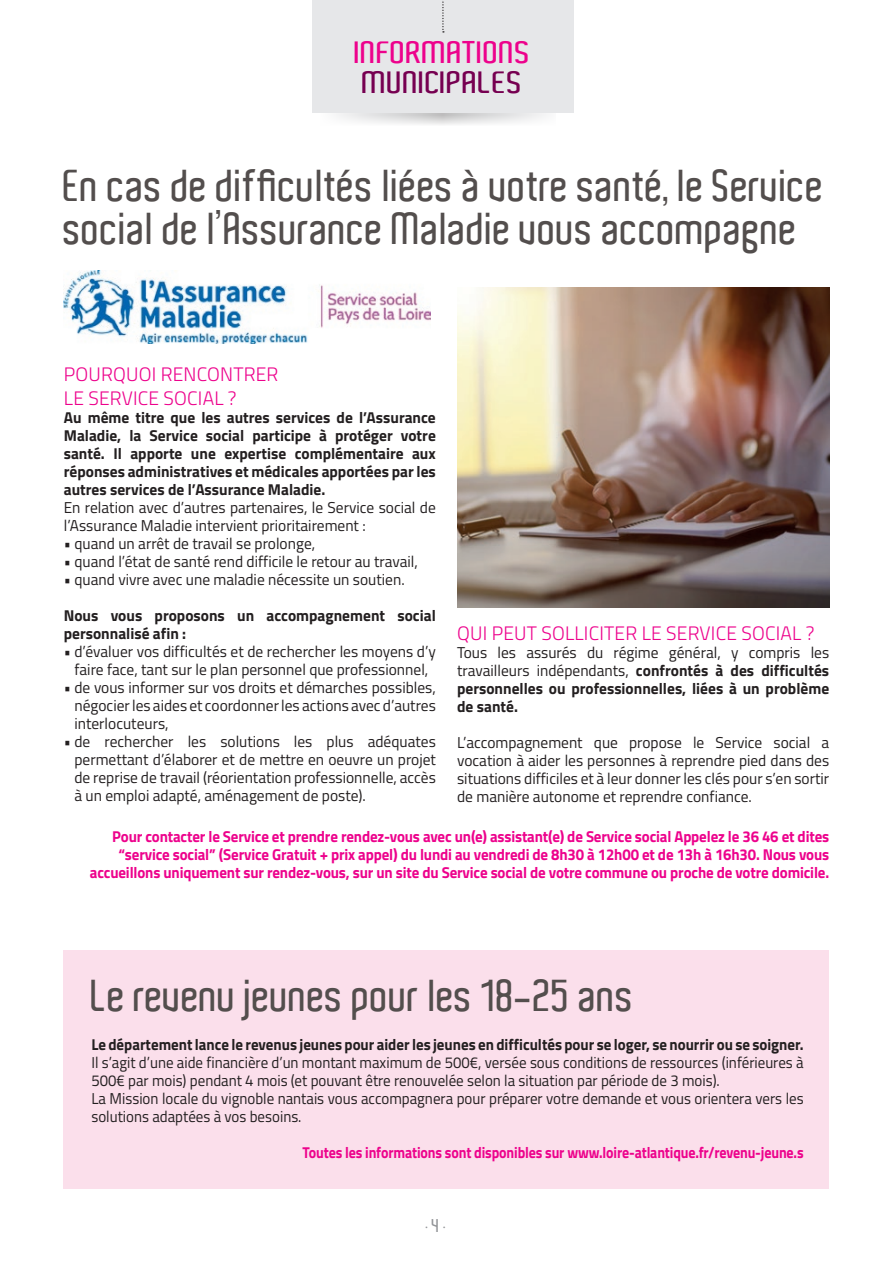
<style>
.page{position:relative;width:893px;height:1263px;background:#fff}
.page>*{position:absolute;margin:0;border:0;box-sizing:border-box;transform-origin:0 0}
.t1{font:600 43.5px/43.5px "Aldo";color:#534e4d}
.t2{font:600 30px "Aldo";color:#ed028c;scale:1.2 1}
.t3{font:600 30px "Aldo";color:#760051;scale:1.2 1}
.t4{font:300 19.5px/23.4px "Titillium";letter-spacing:.01em;color:#ed028c}
.t5{font:15.75px/18px "Titillium";color:#231f20;text-align:justify}
.t6{font:700 15.75px/18px "Titillium";color:#231f20;text-align:justify}
.t7{font:15.75px/18px "Titillium";color:#231f20;scale:.95 1}
.t8{font:700 15.75px/18px "Titillium";letter-spacing:-.01em;color:#ed028c;text-align:right;scale:.95 1}
.t9{font:700 15.75px "Titillium";color:#231f20;scale:.95 1}
.t10{font:700 15.75px "Titillium";letter-spacing:-.01em;color:#ed028c;scale:.89 1}
.t11{font:600 10.5px "Aldo";color:#939598}
.s1{font-weight:400}
.s2{font-size:18px}
</style>
<div class="page">
<svg style="left:336px;top:113px;width:210px;height:12px"></svg>
<div style="left:312px;top:0;width:262px;height:113px;background:#e6e7e9"></div>
<svg style="left:442px;top:1px;width:2px;height:32px"></svg>
<img style="left:64px;top:270px;width:367px;height:73px">
<img style="left:457px;top:287px;width:372px;height:321px">
<div style="left:64px;top:950px;width:765px;height:238px;background:#fbdfeb"></div>
<h2 class="t2" style="left:355px;top:35px;width:148px">INFORMATIONS</h2>
<h2 class="t3" style="left:363px;top:65px;width:135px">MUNICIPALES</h2>
<h1 class="t1" style="left:64px;top:164px;width:762px">En cas de difficultés liées à votre santé, le Service social de l’Assurance Maladie vous accompagne</h1>
<p class="t4" style="left:64px;top:362px;width:216px">POURQUOI RENCONTRER<br>LE SERVICE SOCIAL ?</p>
<p class="t6" style="left:64px;top:407px;width:374px">Au même titre que les autres services de l’Assurance Maladie, la Service social participe à protéger votre santé. Il apporte une expertise complémentaire aux réponses administratives et médicales apportées par les autres services de l’Assurance Maladie.</p>
<p class="t5" style="left:64px;top:497px;width:374px">En relation avec d’autres partenaires, le Service social de l’Assurance Maladie intervient prioritairement :</p>
<p class="t5" style="left:64px;top:533px;width:253px">• quand un arrêt de travail se prolonge,</p>
<p class="t5" style="left:64px;top:551px;width:356px">• quand l’état de santé rend difficile le retour au travail,</p>
<p class="t5" style="left:64px;top:570px;width:342px">• quand vivre avec une maladie nécessite un soutien.</p>
<p class="t6" style="left:64px;top:605px;width:374px">Nous vous proposons un accompagnement social personnalisé afin :</p>
<p class="t5" style="left:64px;top:642px;width:374px;text-align:center">• d’évaluer vos difficultés et de rechercher les moyens d’y faire face, tant sur le plan personnel que professionnel,</p>
<p class="t5" style="left:74px;top:678px;width:363px;text-indent:-11px">• de vous informer sur vos droits et démarches possibles, négocier les aides et coordonner les actions avec d’autres interlocuteurs,</p>
<p class="t5" style="left:74px;top:732px;width:363px;text-indent:-11px">• de rechercher les solutions les plus adéquates permettant d’élaborer et de mettre en oeuvre un projet de reprise de travail (réorientation professionnelle, accès à un emploi adapté, aménagement de poste).</p>
<p class="t4" style="left:457px;top:620px;width:359px">QUI PEUT SOLLICITER LE SERVICE SOCIAL ?</p>
<p class="t6" style="left:457px;top:642px;width:374px"><span class="s1">Tous les assurés du régime général, y compris les travailleurs indépendants,</span> confrontés à des difficultés personnelles ou professionnelles, liées à un problème de santé.</p>
<p class="t5" style="left:457px;top:732px;width:374px">L’accompagnement que propose le Service social a vocation à aider les personnes à reprendre pied dans des situations difficiles et à leur donner les clés pour s’en sortir de manière autonome et reprendre confiance.</p>
<p class="t8" style="left:90px;top:827px;width:780px">Pour contacter le Service et prendre rendez-vous avec un(e) assistant(e) de Service social Appelez le 36 46 et dites “service social” (Service Gratuit + prix appel) du lundi au vendredi de 8h30 à 12h00 et de 13h à 16h30. Nous vous accueillons uniquement sur rendez-vous, sur un site du Service social de votre commune ou proche de votre domicile.</p>
<h1 class="t1" style="left:91px;top:974px;width:545px">Le revenu jeunes pour les 18-25 ans</h1>
<p class="t9" style="left:91px;top:1033px;width:751px">Le département lance le revenus jeunes pour aider les jeunes en difficultés pour se loger, se nourrir ou se soigner.</p>
<p class="t7" style="left:91px;top:1053px;width:751px">Il s’agit d’une aide financière d’un montant maximum de 500€, versée sous conditions de ressources (inférieures à 500€ par mois) pendant 4 mois (et pouvant être renouvelée selon la situation par période de 3 mois).<br>La Mission locale du vignoble nantais vous accompagnera pour préparer votre demande et vous orientera vers les solutions adaptées à vos besoins.</p>
<p class="t10" style="left:303px;top:1141px;width:565px">Toutes les informations sont disponibles sur www.loire-atlantique.fr/revenu-jeune.s</p>
<p class="t11" style="left:426px;top:1220px;width:22px">• <span class="s2">4</span> •</p>
</div>
